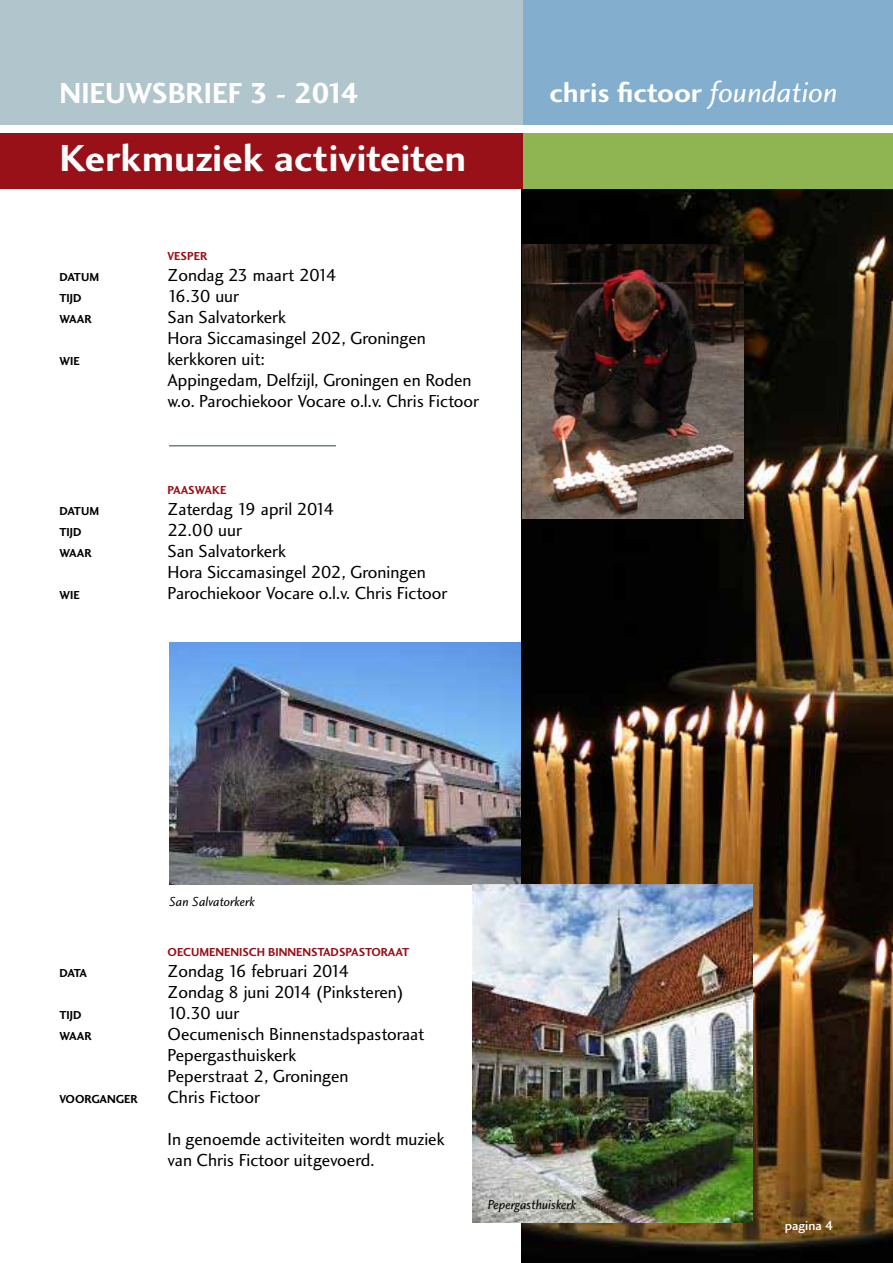
<style>
.page{position:relative;width:893px;height:1263px;background:#fff}
.page>*{position:absolute;margin:0;border:0;box-sizing:border-box;transform-origin:0 0}
.t1{font:39px "Charlotte Sans Bold Plain";color:#fff;scale:1.04 1}
.t2{font:30px "Charlotte Sans Bold Plain";color:#fff}
.t3{font:28.5px "Charlotte Sans Bold Plain";color:#fff;scale:1.04 1}
.t4{font:18px/21px "Charlotte Sans Book Plain";color:#000}
.t5{font:13.5px "Charlotte Sans Book Italic Plain";color:#000}
.t6{font:13.5px "Charlotte Sans Medium Plain";color:#fff}
.t7{font:12px "Charlotte Sans Bold Plain";letter-spacing:.09em;color:#000}
.t8{font:12px "Charlotte Sans Bold Plain";color:#981018}
.s1{font-family:"Charlotte Sans Book Italic Plain";font-size:30px}
</style>
<div class="page">
<img style="left:169px;top:642px;width:353px;height:243px">
<img style="left:522px;top:189px;width:371px;height:1074px">
<div style="left:523px;top:133px;width:370px;height:56px;background:#8eb551"></div>
<div style="left:514px;top:0;width:379px;height:125px;background:#83aece"></div>
<div style="left:0;top:0;width:523px;height:125px;background:#b1c5cd"></div>
<div style="left:0;top:133px;width:523px;height:56px;background:#981018"></div>
<hr style="left:169px;top:445px;width:167px;height:1px;background:#728186">
<img style="left:523px;top:244px;width:221px;height:275px">
<img style="left:472px;top:885px;width:281px;height:338px">
<h2 class="t2" style="left:60px;top:75px;width:301px">NIEUWSBRIEF 3 - 2014</h2>
<h3 class="t3" style="left:550px;top:75px;width:278px">CHRIS FICTOOR <span class="s1">foundation</span></h3>
<h1 class="t1" style="left:60px;top:135px;width:392px">KERKMUZIEK ACTIVITEITEN</h1>
<p class="t8" style="left:168px;top:249px;width:41px">VESPER</p>
<p class="t7" style="left:60px;top:270px;width:24px">DATUM</p>
<p class="t4" style="left:168px;top:264px;width:171px">Zondag 23 maart 2014</p>
<p class="t7" style="left:60px;top:291px;width:24px">TIJD</p>
<p class="t4" style="left:168px;top:285px;width:73px">16.30 uur</p>
<p class="t7" style="left:60px;top:312px;width:31px">WAAR</p>
<p class="t4" style="left:168px;top:306px;width:260px">San Salvatorkerk<br>Hora Siccamasingel 202, Groningen</p>
<p class="t7" style="left:60px;top:354px;width:12px">WIE</p>
<p class="t4" style="left:168px;top:348px;width:313px">kerkkoren uit:<br>Appingedam, Delfzijl, Groningen en Roden w.o. Parochiekoor Vocare o.l.v. Chris Fictoor</p>
<p class="t8" style="left:168px;top:483px;width:61px">PAASWAKE</p>
<p class="t7" style="left:60px;top:504px;width:24px">DATUM</p>
<p class="t4" style="left:168px;top:498px;width:168px">Zaterdag 19 april 2014</p>
<p class="t7" style="left:60px;top:525px;width:24px">TIJD</p>
<p class="t4" style="left:168px;top:519px;width:76px">22.00 uur</p>
<p class="t7" style="left:60px;top:546px;width:31px">WAAR</p>
<p class="t4" style="left:168px;top:540px;width:260px">San Salvatorkerk<br>Hora Siccamasingel 202, Groningen</p>
<p class="t7" style="left:60px;top:588px;width:12px">WIE</p>
<p class="t4" style="left:168px;top:582px;width:281px">Parochiekoor Vocare o.l.v. Chris Fictoor</p>
<p class="t5" style="left:169px;top:893px;width:87px">San Salvatorkerk</p>
<p class="t8" style="left:168px;top:945px;width:18px">OECUMENENISCH</p>
<p class="t8" style="left:268px;top:945px;width:8px">BINNENST</p>
<p class="t8" style="left:323px;top:945px;width:44px">ADS PASTOR</p>
<p class="t8" style="left:388px;top:945px;width:20px">AAT</p>
<p class="t7" style="left:60px;top:966px;width:27px">DATA</p>
<p class="t4" style="left:168px;top:960px;width:238px">Zondag 16 februari 2014<br>Zondag 8 juni 2014 (Pinksteren)</p>
<p class="t7" style="left:60px;top:1008px;width:24px">TIJD</p>
<p class="t4" style="left:168px;top:1002px;width:73px">10.30 uur</p>
<p class="t7" style="left:60px;top:1029px;width:31px">WAAR</p>
<p class="t4" style="left:168px;top:1023px;width:259px">Oecumenisch Binnenstadspastoraat<br>Pepergasthuiskerk<br>Peperstraat 2, Groningen</p>
<p class="t7" style="left:60px;top:1092px;width:10px">VOOR</p>
<p class="t7" style="left:91px;top:1092px;width:39px">GANGER</p>
<p class="t4" style="left:168px;top:1086px;width:94px">Chris Fictoor</p>
<p class="t4" style="left:168px;top:1128px;width:278px">In genoemde activiteiten wordt muziek van Chris Fictoor uitgevoerd.</p>
<p class="t5" style="left:488px;top:1197px;width:90px">Pepergasthuiskerk</p>
<p class="t6" style="left:785px;top:1217px;width:50px">pagina 4</p>
</div>
